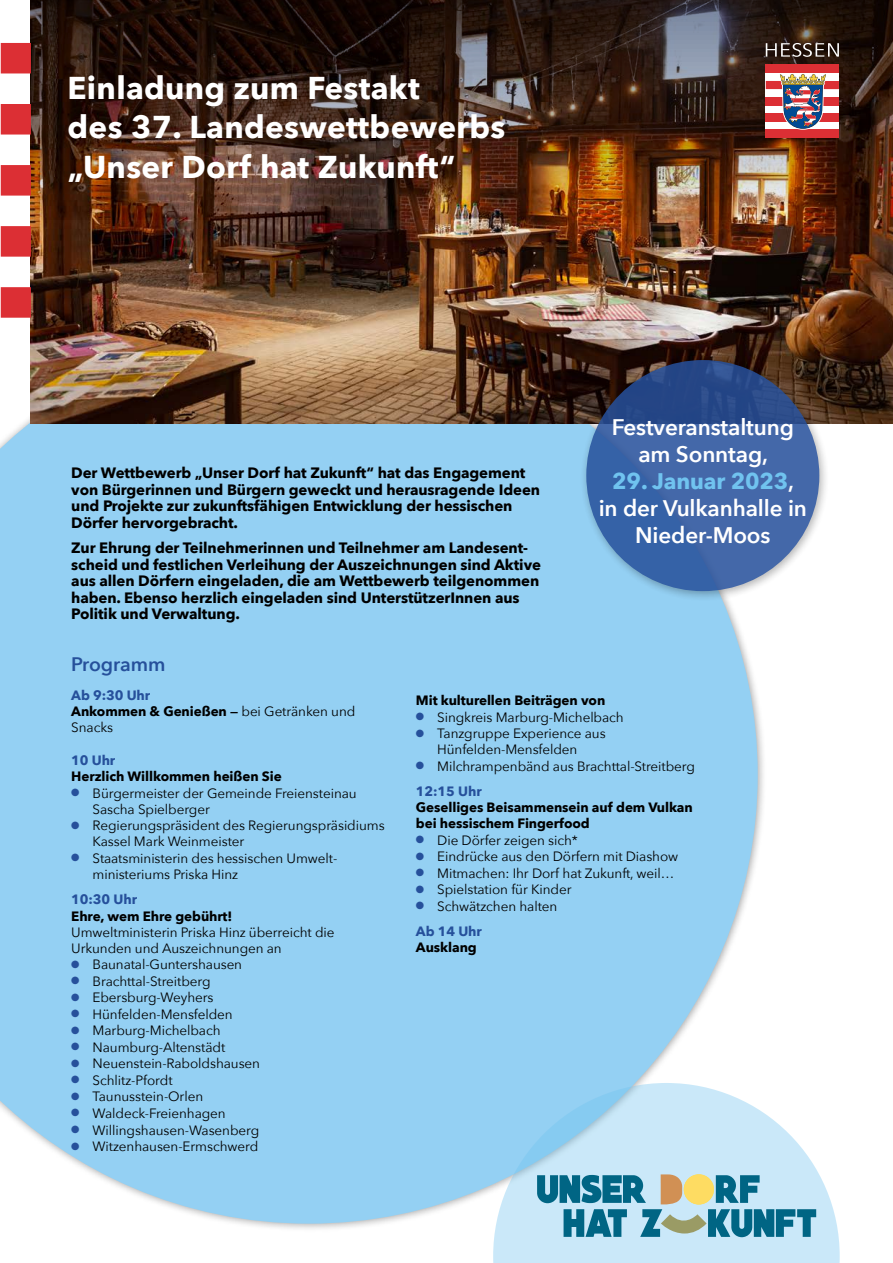
<style>
.page{position:relative;width:893px;height:1263px;background:#fff}
.page>*{position:absolute;margin:0;border:0;box-sizing:border-box;transform-origin:0 0}
.P_Titel_neu{font:700 31.5px "Avenir Next";letter-spacing:.01em;color:#fff}
.Auf_einen_Blick{font:600 22.5px/27px "Avenir Next";letter-spacing:-.005em;color:#fff;text-align:center}
.t1{font:600 19.5px "Avenir Next";color:#26509b}
.Auf_einen_Blick-2{font:700 15px/16.5px "Avenir Next";letter-spacing:-.005em;color:#000}
.Auf_einen_Blick-3{font:13.5px/16.2px "Avenir Next";letter-spacing:-.005em;color:#000}
.Auf_einen_Blick-4{font:700 13.5px/16.2px "Avenir Next";letter-spacing:-.005em;color:#000}
.Auf_einen_Blick-5{font:700 13.5px "Avenir Next";letter-spacing:-.005em;color:#26509b}
.s1{font-weight:700;color:#70c3ef}
.s2{font-weight:700}
.s3{font-weight:600}
.s4{color:#26509b}
</style>
<div class="page">
<div style="left:0;top:326px;width:758px;height:898px;background:#94d0f3"></div>
<img style="left:31px;top:306px;width:862px;height:118px">
<img style="left:30px;top:0;width:863px;height:306px">
<svg style="left:1px;top:43px;width:30px;height:275px"></svg>
<div style="left:766px;top:65px;width:73px;height:73px;background:#fff"></div>
<div style="left:766px;top:65px;width:73px;height:8px;background:#dc2f34"></div>
<div style="left:766px;top:81px;width:73px;height:8px;background:#dc2f34"></div>
<div style="left:766px;top:97px;width:73px;height:9px;background:#dc2f34"></div>
<div style="left:766px;top:113px;width:73px;height:9px;background:#dc2f34"></div>
<div style="left:766px;top:130px;width:73px;height:8px;background:#dc2f34"></div>
<svg style="left:779px;top:74px;width:48px;height:56px"></svg>
<svg style="left:766px;top:43px;width:73px;height:14px"></svg>
<div style="left:580px;top:354px;width:250px;height:248px;background:#000;opacity:.35"></div>
<svg style="left:586px;top:360px;width:233px;height:231px;background:#395fa0"></svg>
<svg style="left:493px;top:1083px;width:347px;height:180px;fill:#cae8f9"></svg>
<svg style="left:537px;top:1174px;width:279px;height:63px;background:#7baebb"></svg>
<p class="P_Titel_neu" style="left:68px;top:61px;width:354px">Einladung zum Festakt</p>
<p class="P_Titel_neu" style="left:68px;top:100px;width:439px">des 37. Landeswettbewerbs</p>
<p class="P_Titel_neu" style="left:68px;top:140px;width:389px">„Unser Dorf hat Zukunft“</p>
<p class="Auf_einen_Blick" style="left:612px;top:413px;width:184px">Festveranstaltung</p>
<p class="Auf_einen_Blick" style="left:638px;top:440px;width:131px">am Sonntag,</p>
<p class="Auf_einen_Blick" style="left:599px;top:467px;width:210px"><span class="s1">29. Januar 2023</span>,<br>in der Vulkanhalle in</p>
<p class="Auf_einen_Blick" style="left:635px;top:521px;width:137px">Nieder-Moos</p>
<p class="Auf_einen_Blick-2" style="left:71px;top:465px;width:456px">Der Wettbewerb „Unser Dorf hat Zukunft“ hat das Engagement</p>
<p class="Auf_einen_Blick-2" style="left:71px;top:481px;width:470px">von Bürgerinnen und Bürgern geweckt und herausragende Ideen und Projekte zur zukunftsfähigen Entwicklung der hessischen</p>
<p class="Auf_einen_Blick-2" style="left:71px;top:514px;width:168px">Dörfer hervorgebracht.</p>
<p class="Auf_einen_Blick-2" style="left:71px;top:540px;width:471px">Zur Ehrung der Teilnehmerinnen und Teilnehmer am Landesent&shy;scheid und festlichen Verleihung der Auszeichnungen sind Aktive aus allen Dörfern eingeladen, die am Wettbewerb teilgenommen haben. Ebenso herzlich eingeladen sind UnterstützerInnen aus Politik und Verwaltung.</p>
<h1 class="t1" style="left:71px;top:647px;width:96px">Programm</h1>
<p class="Auf_einen_Blick-5" style="left:71px;top:684px;width:80px">Ab 9:30 Uhr</p>
<p class="Auf_einen_Blick-3" style="left:71px;top:703px;width:286px"><span class="s2">Ankommen &amp; Genießen</span> <span class="s3">—</span> bei Getränken und<br>Snacks</p>
<p class="Auf_einen_Blick-5" style="left:71px;top:748px;width:46px">10 Uhr</p>
<p class="Auf_einen_Blick-4" style="left:71px;top:768px;width:212px">Herzlich Willkommen heißen Sie</p>
<p class="Auf_einen_Blick-3" style="left:93px;top:784px;width:266px;text-indent:-21px"><span class="s4">●</span> Bürgermeister der Gemeinde Freiensteinau<br>Sascha Spielberger</p>
<p class="Auf_einen_Blick-3" style="left:93px;top:817px;width:294px;text-indent:-21px"><span class="s4">●</span> Regierungspräsident des Regierungspräsidiums<br>Kassel Mark Weinmeister</p>
<p class="Auf_einen_Blick-3" style="left:93px;top:849px;width:246px;text-indent:-21px"><span class="s4">●</span> Staatsministerin des hessischen Umwelt&shy;ministeriums Priska Hinz</p>
<p class="Auf_einen_Blick-5" style="left:71px;top:888px;width:67px">10:30 Uhr</p>
<p class="Auf_einen_Blick-4" style="left:71px;top:907px;width:163px">Ehre, wem Ehre gebührt!</p>
<p class="Auf_einen_Blick-3" style="left:71px;top:923px;width:265px">Umweltministerin Priska Hinz überreicht die<br>Urkunden und Auszeichnungen an</p>
<p class="Auf_einen_Blick-3" style="left:71px;top:956px;width:172px"><span class="s4">●</span> Baunatal-Guntershausen</p>
<p class="Auf_einen_Blick-3" style="left:71px;top:972px;width:141px"><span class="s4">●</span> Brachttal-Streitberg</p>
<p class="Auf_einen_Blick-3" style="left:71px;top:989px;width:144px"><span class="s4">●</span> Ebersburg-Weyhers</p>
<p class="Auf_einen_Blick-3" style="left:71px;top:1005px;width:163px"><span class="s4">●</span> Hünfelden-Mensfelden</p>
<p class="Auf_einen_Blick-3" style="left:71px;top:1022px;width:151px"><span class="s4">●</span> Marburg-Michelbach</p>
<p class="Auf_einen_Blick-3" style="left:71px;top:1038px;width:156px"><span class="s4">●</span> Naumburg-Altenstädt</p>
<p class="Auf_einen_Blick-3" style="left:71px;top:1055px;width:190px"><span class="s4">●</span> Neuenstein-Raboldshausen</p>
<p class="Auf_einen_Blick-3" style="left:71px;top:1071px;width:103px"><span class="s4">●</span> Schlitz-Pfordt</p>
<p class="Auf_einen_Blick-3" style="left:71px;top:1088px;width:133px"><span class="s4">●</span> Taunusstein-Orlen</p>
<p class="Auf_einen_Blick-3" style="left:71px;top:1104px;width:156px"><span class="s4">●</span> Waldeck-Freienhagen</p>
<p class="Auf_einen_Blick-3" style="left:71px;top:1121px;width:189px"><span class="s4">●</span> Willingshausen-Wasenberg</p>
<p class="Auf_einen_Blick-3" style="left:71px;top:1137px;width:188px"><span class="s4">●</span> Witzenhausen-Ermschwerd</p>
<p class="Auf_einen_Blick-4" style="left:416px;top:692px;width:191px">Mit kulturellen Beiträgen von</p>
<p class="Auf_einen_Blick-3" style="left:416px;top:708px;width:209px"><span class="s4">●</span> Singkreis Marburg-Michelbach</p>
<p class="Auf_einen_Blick-3" style="left:416px;top:725px;width:191px;text-align:center"><span class="s4">●</span> Tanzgruppe Experience aus<br>Hünfelden-Mensfelden</p>
<p class="Auf_einen_Blick-3" style="left:416px;top:757px;width:281px"><span class="s4">●</span> Milchrampenbänd aus Brachttal-Streitberg</p>
<p class="Auf_einen_Blick-5" style="left:416px;top:780px;width:67px">12:15 Uhr</p>
<p class="Auf_einen_Blick-4" style="left:416px;top:799px;width:278px">Geselliges Beisammensein auf dem Vulkan bei hessischem Fingerfood</p>
<p class="Auf_einen_Blick-3" style="left:416px;top:831px;width:163px"><span class="s4">●</span> Die Dörfer zeigen sich*</p>
<p class="Auf_einen_Blick-3" style="left:416px;top:848px;width:264px"><span class="s4">●</span> Eindrücke aus den Dörfern mit Diashow</p>
<p class="Auf_einen_Blick-3" style="left:416px;top:864px;width:260px"><span class="s4">●</span> Mitmachen: Ihr Dorf hat Zukunft, weil…</p>
<p class="Auf_einen_Blick-3" style="left:416px;top:881px;width:157px"><span class="s4">●</span> Spielstation für Kinder</p>
<p class="Auf_einen_Blick-3" style="left:416px;top:897px;width:143px"><span class="s4">●</span> Schwätzchen halten</p>
<p class="Auf_einen_Blick-5" style="left:416px;top:920px;width:67px">Ab 14 Uhr</p>
<p class="Auf_einen_Blick-4" style="left:416px;top:939px;width:62px">Ausklang</p>
</div>
